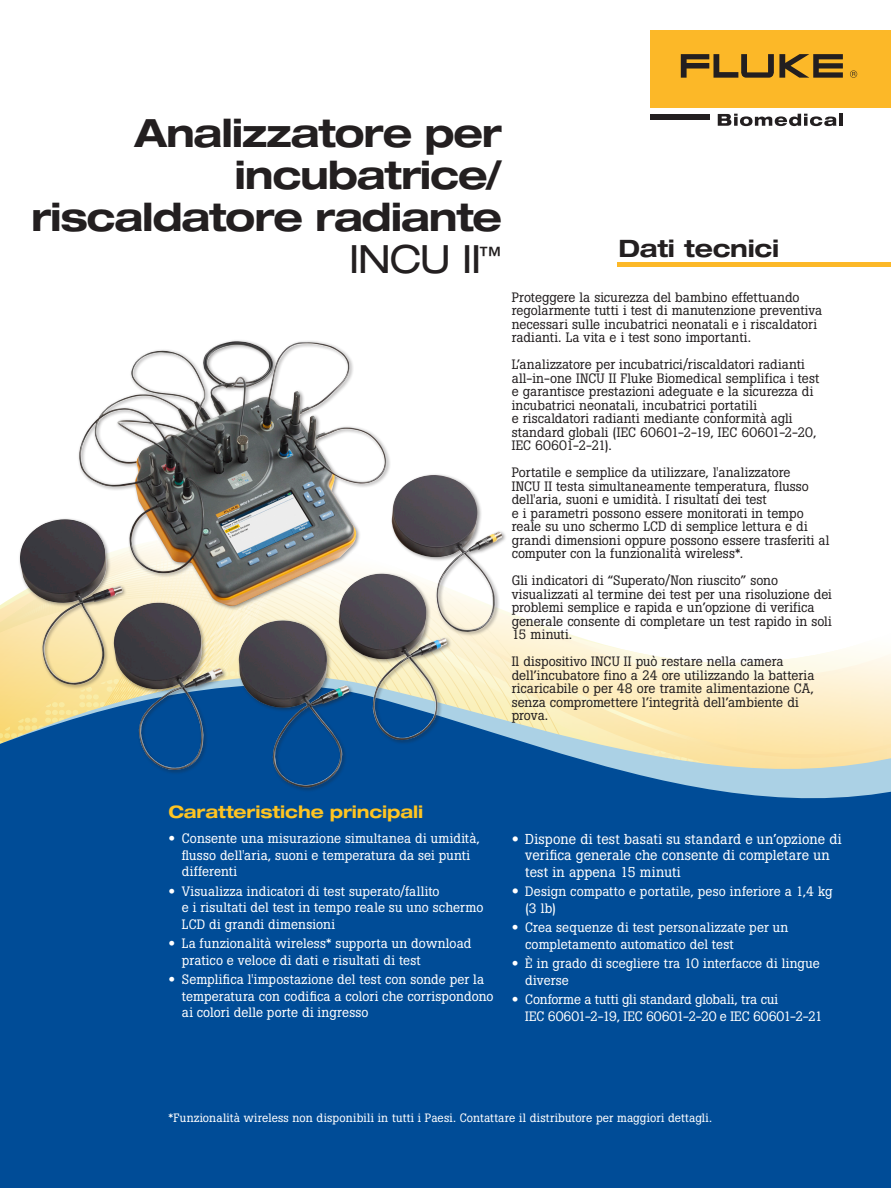
<style>
.page{position:relative;width:891px;height:1188px;background:#fff}
.page>*{position:absolute;margin:0;border:0;box-sizing:border-box;transform-origin:0 0}
.t1{font:700 expanded 39px/42px "Helvetica Neue LT Std";letter-spacing:-.03em;color:#231f20;text-align:right}
.app_note_tech_data{font:700 expanded 24px "Helvetica Neue LT Std";letter-spacing:-.01em;color:#231f20}
.key_features{font:700 expanded 17.25px "Helvetica Neue LT Std";letter-spacing:-.005em;color:#fec422}
.Bulleted_copy{font:14.25px/16.5px "Boton Pro";letter-spacing:.01em;color:#fff}
._1st_par_body{font:13.5px/13.5px "Boton Pro";letter-spacing:.005em;color:#231f20}
.Bulleted_copy-2{font:13.5px/16.5px "Boton Pro";letter-spacing:.01em;color:#fff}
._1st_par_body-2{font:12px "Boton Pro";letter-spacing:.015em;color:#fff}
.s1{font-weight:400}
.s2{font-family:"Helvetica Neue LT Std";font-weight:700;font-stretch:expanded}
.s3{font-family:"Helvetica Neue LT Std";font-weight:700;font-stretch:expanded;font-size:14.25px}
</style>
<div class="page">
<svg style="left:0;top:594px;width:568px;height:40px"></svg>
<svg style="left:0;top:637px;width:891px;height:551px;background:#20619e"></svg>
<hr style="left:618px;top:263px;width:273px;height:4px;background:#fcb828">
<div style="left:18px;top:339px;width:489px;height:453px;background:#231f20;opacity:.45"></div>
<img style="left:78px;top:341px;width:309px;height:266px">
<div style="left:651px;top:30px;width:240px;height:78px;background:#fcb828"></div>
<svg style="left:681px;top:54px;width:162px;height:24px"></svg>
<svg style="left:850px;top:70px;width:7px;height:8px"></svg>
<div style="left:651px;top:114px;width:59px;height:6px;background:#231f20"></div>
<svg style="left:718px;top:114px;width:119px;height:12px"></svg>
<hr style="left:839px;top:114px;width:4px;height:12px;background:#231f20">
<p class="t1" style="left:134px;top:111px;width:369px">Analizzatore per incubatrice/</p>
<p class="t1" style="left:31px;top:195px;width:472px">riscaldatore radiante<br><span class="s1">INCU II</span><sup>™</sup></p>
<p class="app_note_tech_data" style="left:618px;top:234px;width:162px">Dati tecnici</p>
<p class="_1st_par_body" style="left:512px;top:290px;width:312px">Proteggere la sicurezza del bambino effettuando regolarmente tutti i test di manutenzione preventiva necessari sulle incubatrici neonatali e i riscaldatori radianti. La vita e i test sono importanti.</p>
<p class="_1st_par_body" style="left:512px;top:358px;width:309px">L’analizzatore per incubatrici/riscaldatori radianti all-in-one INCU II Fluke Biomedical semplifica i test e garantisce prestazioni adeguate e la sicurezza di incubatrici neonatali, incubatrici portatili<br>e riscaldatori radianti mediante conformità agli standard globali (IEC 60601-2-19, IEC 60601-2-20, IEC 60601-2-21).</p>
<p class="_1st_par_body" style="left:512px;top:466px;width:319px">Portatile e semplice da utilizzare, l'analizzatore<br>INCU II testa simultaneamente temperatura, flusso dell'aria, suoni e umidità. I risultati dei test<br>e i parametri possono essere monitorati in tempo reale su uno schermo LCD di semplice lettura e di grandi dimensioni oppure possono essere trasferiti al computer con la funzionalità wireless*.</p>
<p class="_1st_par_body" style="left:512px;top:574px;width:322px">Gli indicatori di “Superato/Non riuscito” sono visualizzati al termine dei test per una risoluzione dei problemi semplice e rapida e un’opzione di verifica generale consente di completare un test rapido in soli 15 minuti.</p>
<p class="_1st_par_body" style="left:512px;top:655px;width:304px">Il dispositivo INCU II può restare nella camera dell’incubatore fino a 24 ore utilizzando la batteria ricaricabile o per 48 ore tramite alimentazione CA, senza compromettere l’integrità dell’ambiente di prova.</p>
<p class="key_features" style="left:168px;top:801px;width:256px">Caratteristiche principali</p>
<p class="Bulleted_copy-2" style="left:182px;top:830px;width:300px;text-indent:-14px"><span class="s2">•</span> Consente una misurazione simultanea di umidità, flusso dell'aria, suoni e temperatura da sei punti differenti</p>
<p class="Bulleted_copy-2" style="left:182px;top:883px;width:303px;text-indent:-14px"><span class="s2">•</span> Visualizza indicatori di test superato/fallito<br>e i risultati del test in tempo reale su uno schermo<br>LCD di grandi dimensioni</p>
<p class="Bulleted_copy-2" style="left:182px;top:935px;width:291px;text-indent:-14px"><span class="s2">•</span> La funzionalità wireless* supporta un download pratico e veloce di dati e risultati di test</p>
<p class="Bulleted_copy-2" style="left:182px;top:971px;width:313px;text-indent:-14px"><span class="s2">•</span> Semplifica l'impostazione del test con sonde per la temperatura con codifica a colori che corrispondono ai colori delle porte di ingresso</p>
<p class="Bulleted_copy" style="left:525px;top:830px;width:318px;text-indent:-14px"><span class="s2">•</span> Dispone di test basati su standard e un’opzione di verifica generale che consente di completare un test in appena 15 minuti</p>
<p class="Bulleted_copy-2" style="left:525px;top:883px;width:309px;text-indent:-14px"><span class="s3">•</span> Design compatto e portatile, peso inferiore a 1,4 kg (3 lb)</p>
<p class="Bulleted_copy-2" style="left:525px;top:919px;width:265px;text-indent:-14px"><span class="s2">•</span> Crea sequenze di test personalizzate per un completamento automatico del test</p>
<p class="Bulleted_copy-2" style="left:525px;top:955px;width:296px;text-indent:-14px"><span class="s2">•</span> È in grado di scegliere tra 10 interfacce di lingue diverse</p>
<p class="Bulleted_copy-2" style="left:525px;top:991px;width:299px;text-indent:-14px"><span class="s2">•</span> Conforme a tutti gli standard globali, tra cui<br>IEC 60601-2-19, IEC 60601-2-20 e IEC 60601-2-21</p>
<p class="_1st_par_body-2" style="left:168px;top:1111px;width:545px">*Funzionalità wireless non disponibili in tutti i Paesi. Contattare il distributore per maggiori dettagli.</p>
</div>
